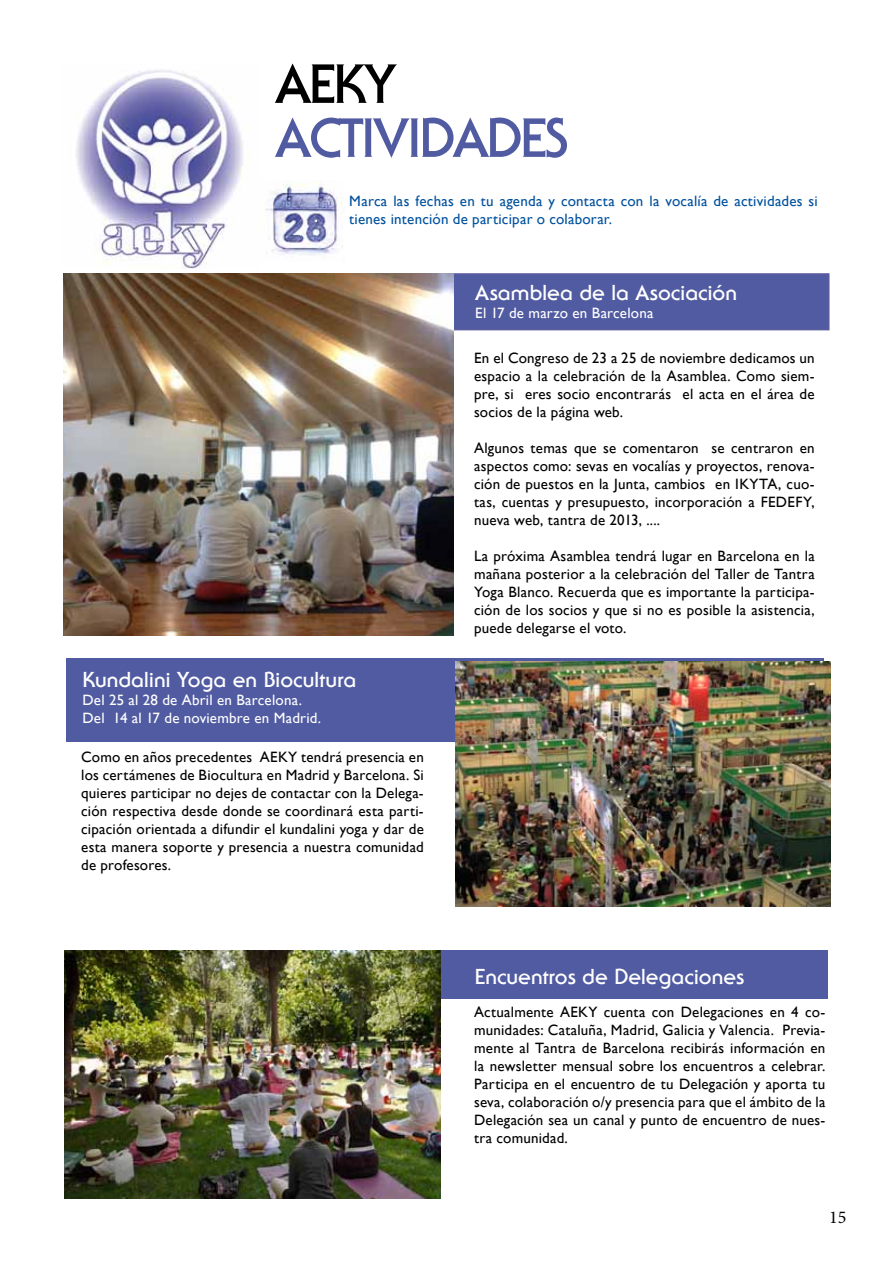
<style>
.page{position:relative;width:893px;height:1263px;background:#fff}
.page>*{position:absolute;margin:0;border:0;box-sizing:border-box;transform-origin:0 0}
.t1{font:700 54px "Serif Gothic LT";letter-spacing:-.045em;color:#515ba1}
.t2{font:700 54px "Serif Gothic LT";color:#000}
.t3{font:700 21px "Serif Gothic LT";color:#fff}
.t4{font:18px "Minion Pro";color:#000}
.t5{font:15px/18px "Gill Sans";letter-spacing:.015em;color:#000;text-align:justify}
.t6{font:15px/18px "Gill Sans";letter-spacing:.015em;color:#00519e}
.t7{font:15px/18px "Gill Sans";letter-spacing:.015em;color:#fff}
</style>
<div class="page">
<div style="left:66px;top:659px;width:758px;height:83px;background:#515ba1"></div>
<img style="left:455px;top:662px;width:376px;height:244px">
<div style="left:67px;top:273px;width:762px;height:57px;background:#515ba1;border:2px solid #5b5ba0"></div>
<img style="left:63px;top:274px;width:390px;height:361px">
<div style="left:65px;top:950px;width:763px;height:49px;background:#515ba1"></div>
<img style="left:65px;top:950px;width:375px;height:249px">
<img style="left:76px;top:70px;width:167px;height:199px">
<img style="left:265px;top:181px;width:78px;height:74px">
<h1 class="t2" style="left:275px;top:52px;width:123px">AEKY</h1>
<h1 class="t1" style="left:275px;top:106px;width:295px">ACTIVIDADES</h1>
<p class="t6" style="left:349px;top:192px;width:470px">Marca las fechas en tu agenda y contacta con la vocalía de actividades si tienes intención de participar o colaborar.</p>
<h2 class="t3" style="left:82px;top:667px;width:275px">Kundalini Yoga en Biocultura</h2>
<p class="t7" style="left:82px;top:691px;width:240px">Del 25 al 28 de Abril en Barcelona.<br>Del 14 al 17 de noviembre en Madrid.</p>
<p class="t5" style="left:81px;top:747px;width:344px">Como en años precedentes AEKY tendrá presencia en los certámenes de Biocultura en Madrid y Barcelona. Si quieres participar no dejes de contactar con la Delega&shy;ción respectiva desde donde se coordinará esta parti&shy;cipación orientada a difundir el kundalini yoga y dar de esta manera soporte y presencia a nuestra comunidad de profesores.</p>
<h2 class="t3" style="left:475px;top:281px;width:263px">Asamblea de la Asociación</h2>
<p class="t7" style="left:475px;top:304px;width:180px">El 17 de marzo en Barcelona</p>
<p class="t5" style="left:474px;top:348px;width:342px">En el Congreso de 23 a 25 de noviembre dedicamos un espacio a la celebración de la Asamblea. Como siem&shy;pre, si eres socio encontrarás el acta en el área de socios de la página web.</p>
<p class="t5" style="left:474px;top:438px;width:342px">Algunos temas que se comentaron se centraron en aspectos como: sevas en vocalías y proyectos, renova&shy;ción de puestos en la Junta, cambios en IKYTA, cuo&shy;tas, cuentas y presupuesto, incorporación a FEDEFY, nueva web, tantra de 2013, ....</p>
<p class="t5" style="left:474px;top:546px;width:342px">La próxima Asamblea tendrá lugar en Barcelona en la mañana posterior a la celebración del Taller de Tantra Yoga Blanco. Recuerda que es importante la participa&shy;ción de los socios y que si no es posible la asistencia, puede delegarse el voto.</p>
<h2 class="t3" style="left:475px;top:964px;width:271px">Encuentros de Delegaciones</h2>
<p class="t5" style="left:474px;top:1002px;width:353px">Actualmente AEKY cuenta con Delegaciones en 4 co&shy;munidades: Cataluña, Madrid, Galicia y Valencia. Previa&shy;mente al Tantra de Barcelona recibirás información en la newsletter mensual sobre los encuentros a celebrar.<br>Participa en el encuentro de tu Delegación y aporta tu seva, colaboración o/y presencia para que el ámbito de la Delegación sea un canal y punto de encuentro de nues&shy;tra comunidad.</p>
<p class="t4" style="left:829px;top:1205px;width:19px">15</p>
</div>
